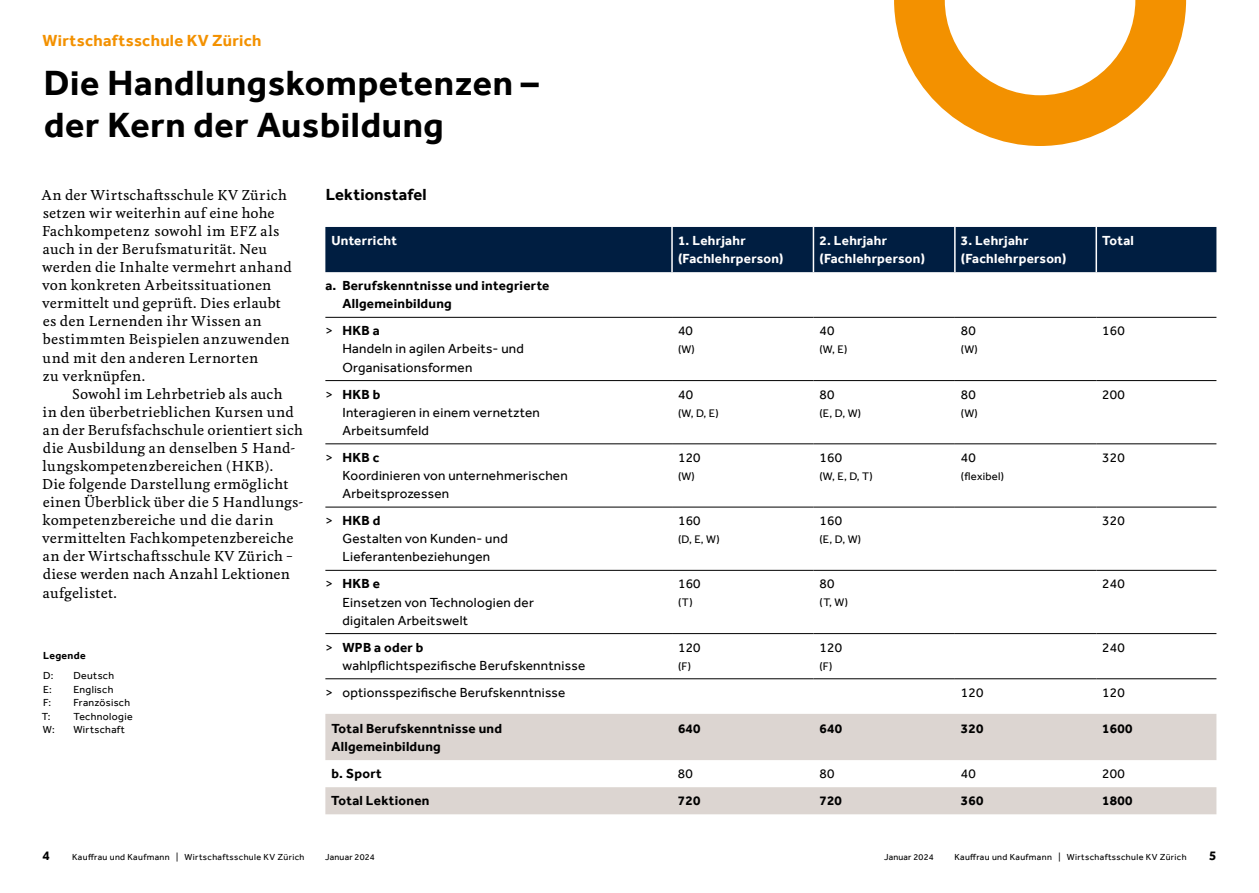
<style>
.page{position:relative;width:1259px;height:893px;background:#fff}
.page>*{position:absolute;margin:0;border:0;box-sizing:border-box;transform-origin:0 0}
.t1{font:700 36px/42px "Effra";letter-spacing:.02em;color:#000}
.t2{font:700 16.5px "Effra";letter-spacing:.02em;color:#f39100}
.t3{font:700 16.5px "Effra";letter-spacing:.01em;color:#000}
.t4{font:500 13.5px/18px "Feijoa";letter-spacing:.02em;color:#000}
.t5{font:13.5px/18.1px "Effra";letter-spacing:.02em;color:#000}
.t6{font:700 13.5px/18.1px "Effra";letter-spacing:.02em;color:#000}
.t7{font:700 13.5px/18.1px "Effra";letter-spacing:.02em;color:#fff}
.t8{font:11.25px "Effra";letter-spacing:.02em;color:#000}
.t9{font:10.5px "Effra";letter-spacing:.03em;color:#000}
.t10{font:700 10.5px "Effra";letter-spacing:.03em;color:#000}
.t11{font:9px "Effra";letter-spacing:.04em;color:#000}
.t12{font:9px "Effra";letter-spacing:.02em;color:#000}
.s1{font-weight:700}
</style>
<div class="page">
<div style="left:325px;top:227px;width:891px;height:45px;background:#001e41"></div>
<svg style="left:325px;top:714px;width:891px;height:100px;fill:#dcd5d1"></svg>
<hr style="left:671px;top:227px;width:2px;height:45px;background:#fff">
<hr style="left:812px;top:227px;width:2px;height:45px;background:#fff">
<hr style="left:954px;top:227px;width:1px;height:45px;background:#fff">
<hr style="left:1095px;top:227px;width:2px;height:45px;background:#fff">
<hr style="left:325px;top:317px;width:347px;height:1px;background:#000">
<hr style="left:672px;top:317px;width:141px;height:1px;background:#000">
<hr style="left:813px;top:317px;width:142px;height:1px;background:#000">
<hr style="left:955px;top:317px;width:141px;height:1px;background:#000">
<hr style="left:1096px;top:317px;width:120px;height:1px;background:#000">
<hr style="left:325px;top:380px;width:347px;height:1px;background:#000">
<hr style="left:672px;top:380px;width:141px;height:1px;background:#000">
<hr style="left:813px;top:380px;width:142px;height:1px;background:#000">
<hr style="left:955px;top:380px;width:141px;height:1px;background:#000">
<hr style="left:1096px;top:380px;width:120px;height:1px;background:#000">
<hr style="left:325px;top:443px;width:347px;height:1px;background:#000">
<hr style="left:672px;top:443px;width:141px;height:1px;background:#000">
<hr style="left:813px;top:443px;width:142px;height:1px;background:#000">
<hr style="left:955px;top:443px;width:141px;height:1px;background:#000">
<hr style="left:1096px;top:443px;width:120px;height:1px;background:#000">
<hr style="left:325px;top:507px;width:347px;height:1px;background:#000">
<hr style="left:672px;top:507px;width:141px;height:1px;background:#000">
<hr style="left:813px;top:507px;width:142px;height:1px;background:#000">
<hr style="left:955px;top:507px;width:141px;height:1px;background:#000">
<hr style="left:1096px;top:507px;width:120px;height:1px;background:#000">
<hr style="left:325px;top:570px;width:347px;height:1px;background:#000">
<hr style="left:672px;top:570px;width:141px;height:1px;background:#000">
<hr style="left:813px;top:570px;width:142px;height:1px;background:#000">
<hr style="left:955px;top:570px;width:141px;height:1px;background:#000">
<hr style="left:1096px;top:570px;width:120px;height:1px;background:#000">
<hr style="left:325px;top:633px;width:347px;height:1px;background:#000">
<hr style="left:672px;top:633px;width:141px;height:1px;background:#000">
<hr style="left:813px;top:633px;width:142px;height:1px;background:#000">
<hr style="left:955px;top:633px;width:141px;height:1px;background:#000">
<hr style="left:1096px;top:633px;width:120px;height:1px;background:#000">
<hr style="left:325px;top:678px;width:347px;height:1px;background:#000">
<hr style="left:672px;top:678px;width:141px;height:1px;background:#000">
<hr style="left:813px;top:678px;width:142px;height:1px;background:#000">
<hr style="left:955px;top:678px;width:141px;height:1px;background:#000">
<hr style="left:1096px;top:678px;width:120px;height:1px;background:#000">
<svg style="left:894px;top:0;width:292px;height:146px"></svg>
<p class="t2" style="left:43px;top:31px;width:220px">Wirtschaftsschule KV Zürich</p>
<h1 class="t1" style="left:44px;top:61px;width:496px">Die Handlungskompetenzen – der Kern der Ausbildung</h1>
<p class="t4" style="left:41px;top:186px;width:252px">An der Wirtschaftsschule KV Zürich setzen wir weiterhin auf eine hohe<br>Fachkompetenz sowohl im EFZ als auch in der Berufsmaturität. Neu werden die Inhalte vermehrt anhand von konkreten Arbeitssituationen vermittelt und geprüft. Dies erlaubt es den Lernenden ihr Wissen an bestimmten Beispielen anzuwenden und mit den anderen Lernorten<br>zu verknüpfen.</p>
<p class="t4" style="left:42px;top:385px;width:263px;text-indent:31px">Sowohl im Lehrbetrieb als auch<br>in den überbetrieblichen Kursen und an der Berufsfachschule orientiert sich die Ausbildung an denselben 5 Hand&shy;lungskompetenzbereichen (HKB).<br>Die folgende Darstellung ermöglicht einen Überblick über die 5 Handlungs&shy;kompetenzbereiche und die darin vermittelten Fachkompetenzbereiche an der Wirtschaftsschule KV Zürich – diese werden nach Anzahl Lektionen aufgelistet.</p>
<p class="t10" style="left:43px;top:650px;width:44px">Legende</p>
<p class="t9" style="left:43px;top:669px;width:12px">D:</p>
<p class="t9" style="left:73px;top:669px;width:42px">Deutsch</p>
<p class="t9" style="left:43px;top:683px;width:10px">E:</p>
<p class="t9" style="left:73px;top:683px;width:41px">Englisch</p>
<p class="t9" style="left:43px;top:696px;width:10px">F:</p>
<p class="t9" style="left:73px;top:696px;width:58px">Französisch</p>
<p class="t9" style="left:42px;top:710px;width:10px">T:</p>
<p class="t9" style="left:73px;top:710px;width:61px">Technologie</p>
<p class="t9" style="left:43px;top:723px;width:13px">W:</p>
<p class="t9" style="left:73px;top:723px;width:53px">Wirtschaft</p>
<p class="t3" style="left:326px;top:184px;width:102px">Lektionstafel</p>
<p class="t7" style="left:331px;top:231px;width:67px">Unterricht</p>
<p class="t7" style="left:678px;top:231px;width:107px">1. Lehrjahr (Fachlehrperson)</p>
<p class="t7" style="left:819px;top:231px;width:107px">2. Lehrjahr (Fachlehrperson)</p>
<p class="t7" style="left:961px;top:231px;width:107px">3. Lehrjahr (Fachlehrperson)</p>
<p class="t7" style="left:1102px;top:231px;width:33px">Total</p>
<p class="t6" style="left:342px;top:276px;width:209px;text-indent:-17px">a. Berufskenntnisse und integrierte<br>Allgemeinbildung</p>
<p class="t5" style="left:342px;top:322px;width:183px;text-indent:-17px">&gt; <span class="s1">HKB a<br></span>Handeln in agilen Arbeits- und<br>Organisationsformen</p>
<p class="t5" style="left:678px;top:322px;width:16px">40</p>
<p class="t5" style="left:819px;top:322px;width:16px">40</p>
<p class="t8" style="left:819px;top:343px;width:29px">(W, E)</p>
<p class="t5" style="left:961px;top:322px;width:16px">80</p>
<p class="t8" style="left:961px;top:343px;width:18px">(W)</p>
<p class="t5" style="left:1102px;top:322px;width:24px">160</p>
<p class="t8" style="left:678px;top:343px;width:18px">(W)</p>
<p class="t5" style="left:342px;top:385px;width:199px;text-indent:-17px">&gt; <span class="s1">HKB b<br></span>Interagieren in einem vernetzten<br>Arbeitsumfeld</p>
<p class="t5" style="left:678px;top:385px;width:16px">40</p>
<p class="t8" style="left:678px;top:406px;width:42px">(W, D, E)</p>
<p class="t5" style="left:342px;top:448px;width:227px;text-indent:-17px">&gt; <span class="s1">HKB c<br></span>Koordinieren von unternehmerischen<br>Arbeitsprozessen</p>
<p class="t5" style="left:678px;top:448px;width:24px">120</p>
<p class="t8" style="left:678px;top:469px;width:18px">(W)</p>
<p class="t5" style="left:342px;top:511px;width:167px;text-indent:-17px">&gt; <span class="s1">HKB d<br></span>Gestalten von Kunden- und<br>Lieferantenbeziehungen</p>
<p class="t5" style="left:678px;top:511px;width:24px">160</p>
<p class="t8" style="left:678px;top:533px;width:43px">(D, E, W)</p>
<p class="t5" style="left:342px;top:575px;width:193px;text-indent:-17px">&gt; <span class="s1">HKB e<br></span>Einsetzen von Technologien der digitalen Arbeitswelt</p>
<p class="t5" style="left:678px;top:575px;width:24px">160</p>
<p class="t8" style="left:678px;top:596px;width:16px">(T)</p>
<p class="t5" style="left:342px;top:638px;width:244px;text-indent:-17px">&gt; <span class="s1">WPB a oder b<br></span>wahlpflichtspezifische Berufskenntnisse</p>
<p class="t5" style="left:678px;top:638px;width:24px">120</p>
<p class="t8" style="left:678px;top:659px;width:14px">(F)</p>
<p class="t5" style="left:819px;top:385px;width:16px">80</p>
<p class="t8" style="left:819px;top:406px;width:43px">(E, D, W)</p>
<p class="t5" style="left:961px;top:385px;width:16px">80</p>
<p class="t8" style="left:961px;top:406px;width:18px">(W)</p>
<p class="t5" style="left:1102px;top:385px;width:24px">200</p>
<p class="t5" style="left:819px;top:448px;width:24px">160</p>
<p class="t8" style="left:819px;top:469px;width:55px">(W, E, D, T)</p>
<p class="t5" style="left:961px;top:448px;width:16px">40</p>
<p class="t8" style="left:961px;top:469px;width:45px">(flexibel)</p>
<p class="t5" style="left:1102px;top:448px;width:24px">320</p>
<p class="t5" style="left:819px;top:511px;width:24px">160</p>
<p class="t8" style="left:819px;top:533px;width:43px">(E, D, W)</p>
<p class="t5" style="left:1102px;top:511px;width:24px">320</p>
<p class="t5" style="left:819px;top:575px;width:16px">80</p>
<p class="t8" style="left:819px;top:596px;width:30px">(T, W)</p>
<p class="t5" style="left:1102px;top:575px;width:24px">240</p>
<p class="t5" style="left:819px;top:638px;width:24px">120</p>
<p class="t8" style="left:819px;top:659px;width:14px">(F)</p>
<p class="t5" style="left:1102px;top:638px;width:24px">240</p>
<p class="t5" style="left:325px;top:683px;width:242px">&gt; optionsspezifische Berufskenntnisse</p>
<p class="t5" style="left:961px;top:683px;width:24px">120</p>
<p class="t5" style="left:1102px;top:683px;width:24px">120</p>
<p class="t6" style="left:331px;top:719px;width:172px">Total Berufskenntnisse und<br>Allgemeinbildung</p>
<p class="t6" style="left:678px;top:719px;width:24px">640</p>
<p class="t6" style="left:819px;top:719px;width:24px">640</p>
<p class="t6" style="left:961px;top:719px;width:24px">320</p>
<p class="t6" style="left:1102px;top:719px;width:32px">1600</p>
<p class="t6" style="left:331px;top:764px;width:52px">b. Sport</p>
<p class="t5" style="left:678px;top:764px;width:16px">80</p>
<p class="t5" style="left:819px;top:764px;width:16px">80</p>
<p class="t5" style="left:961px;top:764px;width:16px">40</p>
<p class="t5" style="left:1102px;top:764px;width:24px">200</p>
<p class="t6" style="left:331px;top:791px;width:100px">Total Lektionen</p>
<p class="t6" style="left:678px;top:791px;width:24px">720</p>
<p class="t6" style="left:819px;top:791px;width:24px">720</p>
<p class="t6" style="left:960px;top:791px;width:24px">360</p>
<p class="t6" style="left:1102px;top:791px;width:32px">1800</p>
<p class="t6" style="left:43px;top:846px;width:9px">4</p>
<p class="t11" style="left:72px;top:851px;width:234px">Kauffrau und Kaufmann | Wirtschaftsschule KV Zürich</p>
<p class="t12" style="left:325px;top:851px;width:51px">Januar 2024</p>
<p class="t12" style="left:884px;top:851px;width:51px">Januar 2024</p>
<p class="t11" style="left:954px;top:851px;width:234px">Kauffrau und Kaufmann | Wirtschaftsschule KV Zürich</p>
<p class="t6" style="left:1209px;top:846px;width:9px">5</p>
</div>
